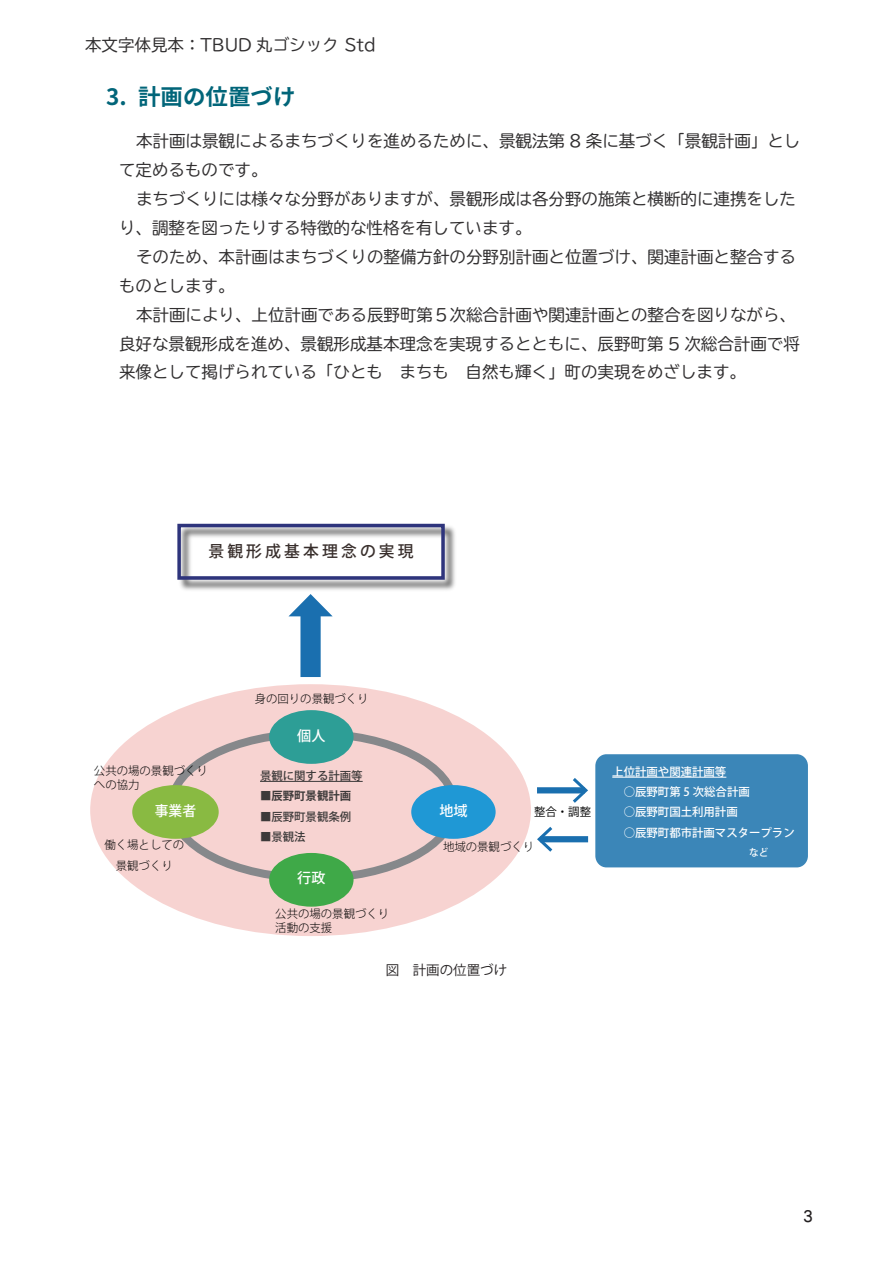
<style>
.page{position:relative;width:893px;height:1263px;background:#fff}
.page>*{position:absolute;margin:0;border:0;box-sizing:border-box;transform-origin:0 0}
.t1{font:700 22.5px "Source Han Sans JP";color:#016579}
.t2{font:16.5px/28.8px "TBUDR Go Std";color:#312f30}
.t3{font:500 16.05px "Koz Go Pr 6 N";letter-spacing:.2em;color:rgb(33 22 19/.9)}
.t4{font:15px "Seurat Pro N DB";color:#231f20}
.t5{font:500 14.25px "Koz Go Pr 6 N";color:#fff}
.t6{font:13.5px "Koz Go Pro";color:#231f20}
.t7{font:300 11.55px/13.4px "Koz Go Pr 6 N";color:#030303}
.t8{font:500 11.55px/20.2px "Koz Go Pr 6 N";color:#fff}
.t9{font:500 11.55px "Koz Go Pr 6 N";color:#3d3a3a}
.t10{font:700 11.55px "Koz Go Pr 6 N";color:#3d3a3a}
.t11{font:11.55px "Koz Go Pr 6 N";color:#030303}
.s1{font-weight:400}
</style>
<div class="page">
<div style="left:90px;top:684px;width:441px;height:252px;background:#f7d3d1;border-radius:50%"></div>
<div style="left:269px;top:710px;width:85px;height:54px;background:#2d9e96;border-radius:50%"></div>
<div style="left:411px;top:785px;width:85px;height:54px;background:#1f98d5;border-radius:50%"></div>
<div style="left:132px;top:785px;width:87px;height:54px;background:#89ba42;border-radius:50%"></div>
<div style="left:269px;top:853px;width:85px;height:54px;background:#3fa948;border-radius:50%"></div>
<hr style="left:260px;top:781px;width:103px;height:1px;background:#3d3a3a">
<div style="left:300px;top:613px;width:21px;height:64px;background:#1a6faf"></div>
<svg style="left:289px;top:594px;width:43px;height:22px"></svg>
<div style="left:595px;top:754px;width:213px;height:113px;background:#3b86b8;border-radius:11px"></div>
<hr style="left:612px;top:777px;width:114px;height:1px;background:#fff">
<div style="left:537px;top:787px;width:48px;height:6px;background:#1a6faf"></div>
<svg style="left:573px;top:778px;width:15px;height:25px"></svg>
<div style="left:540px;top:836px;width:48px;height:6px;background:#1a6faf"></div>
<svg style="left:537px;top:827px;width:15px;height:25px"></svg>
<img style="left:177px;top:523px;width:278px;height:67px">
<div style="left:177px;top:524px;width:268px;height:56px;border:4px solid #2e347c"></div>
<p class="t2" style="left:85px;top:31px;width:292px">本文字体見本：TBUD 丸ゴシック Std</p>
<h1 class="t1" style="left:106px;top:84px;width:191px">3. 計画の位置づけ</h1>
<p class="t2" style="left:119px;top:127px;width:683px;text-indent:17px">本計画は景観によるまちづくりを進めるために、景観法第 8 条に基づく｢景観計画」として定めるものです。</p>
<p class="t2" style="left:119px;top:184px;width:679px;text-indent:17px">まちづくりには様々な分野がありますが、景観形成は各分野の施策と横断的に連携をしたり、調整を図ったりする特徴的な性格を有しています。</p>
<p class="t2" style="left:119px;top:242px;width:679px;text-indent:17px">そのため、本計画はまちづくりの整備方針の分野別計画と位置づけ、関連計画と整合するものとします。</p>
<p class="t2" style="left:119px;top:300px;width:682px;text-indent:17px">本計画により、上位計画である辰野町第５次総合計画や関連計画との整合を図りながら、良好な景観形成を進め、景観形成基本理念を実現するとともに、辰野町第 5 次総合計画で将来像として掲げられている「ひとも まちも 自然も輝く」町の実現をめざします。</p>
<p class="t3" style="left:208px;top:542px;width:207px">景観形成基本理念の実現</p>
<p class="t7" style="left:255px;top:692px;width:116px">身の回りの景観づくり</p>
<p class="t5" style="left:297px;top:727px;width:30px">個人</p>
<p class="t7" style="left:94px;top:765px;width:116px">公共の場の景観づくりへの協力</p>
<p class="t9" style="left:260px;top:769px;width:104px">景観に関する計画等</p>
<p class="t10" style="left:260px;top:790px;width:93px">■辰野町景観計画</p>
<p class="t9" style="left:260px;top:810px;width:93px"><span class="s1">■</span>辰野町景観条例</p>
<p class="t9" style="left:260px;top:830px;width:47px">■景観法</p>
<p class="t5" style="left:155px;top:802px;width:43px">事業者</p>
<p class="t5" style="left:439px;top:802px;width:30px">地域</p>
<p class="t11" style="left:534px;top:805px;width:59px">整合・調整</p>
<p class="t7" style="left:104px;top:835px;width:81px;line-height:20.2px;text-align:center">働く場としての景観づくり</p>
<p class="t7" style="left:443px;top:840px;width:93px">地域の景観づくり</p>
<p class="t5" style="left:297px;top:870px;width:30px">行政</p>
<p class="t7" style="left:275px;top:908px;width:116px">公共の場の景観づくり活動の支援</p>
<p class="t6" style="left:386px;top:961px;width:123px">図　計画の位置づけ</p>
<p class="t8" style="left:612px;top:762px;width:184px">上位計画や関連計画等<br>　○辰野町第 5 次総合計画<br>　○辰野町国土利用計画<br>　○辰野町都市計画マスタープラン</p>
<p class="t4" style="left:803px;top:1206px;width:11px">3</p>
</div>
